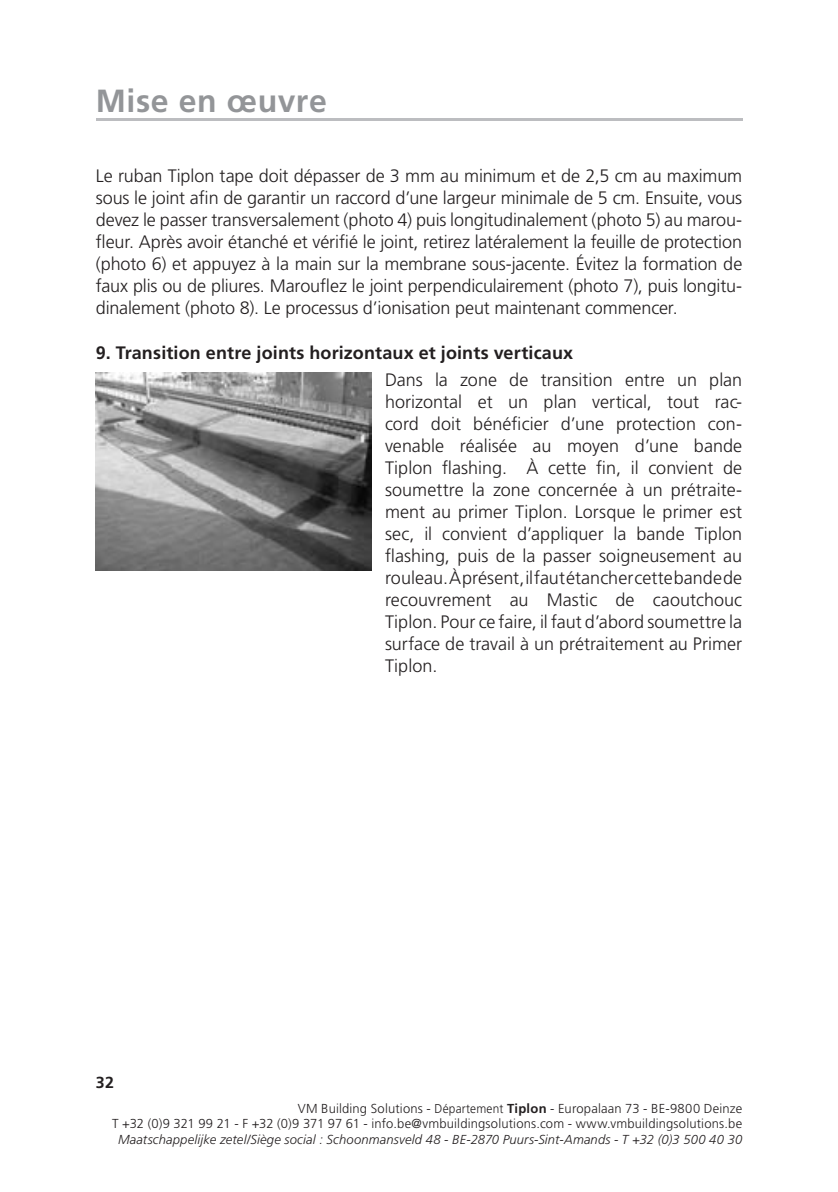
<style>
.page{position:relative;width:838px;height:1192px;background:#fff}
.page>*{position:absolute;margin:0;border:0;box-sizing:border-box;transform-origin:0 0}
.t1{font:700 32px "Frutiger";letter-spacing:.015em;color:#939598}
.t2{font:300 18px/22px "Frutiger";letter-spacing:-.005em;color:#231f20;text-align:justify}
.t3{font:700 18px "Frutiger";letter-spacing:.01em;color:#231f20}
.t4{font:700 16px "Frutiger";color:#231f20}
.t5{font:300 13px/15.6px "Frutiger";letter-spacing:.015em;color:#231f20;text-align:right}
.t6{font:italic 300 13px "Frutiger";letter-spacing:.01em;color:#231f20}
.s1{font-size:12.8px}
.s2{font-weight:700}
</style>
<div class="page">
<hr style="left:96px;top:118px;width:646px;height:2px;background:#bcbdc0">
<img style="left:96px;top:372px;width:275px;height:199px">
<h1 class="t1" style="left:96px;top:82px;width:232px">Mise en œuvre</h1>
<p class="t2" style="left:96px;top:165px;width:648px">Le ruban Tiplon tape doit dépasser de 3 mm au minimum et de 2,5 cm au maximum sous le joint afin de garantir un raccord d’une largeur minimale de 5 cm. Ensuite, vous devez le passer transversalement (photo 4) puis longitudinalement (photo 5) au marou&shy;fleur. Après avoir étanché et vérifié le joint, retirez latéralement la feuille de protection (photo 6) et appuyez à la main sur la membrane sous-jacente. Évitez la formation de faux plis ou de pliures. Marouflez le joint perpendiculairement (photo 7), puis longitu&shy;dinalement (photo 8). Le processus d’ionisation peut maintenant commencer.</p>
<p class="t3" style="left:96px;top:341px;width:479px">9. Transition entre joints horizontaux et joints verticaux</p>
<p class="t2" style="left:385px;top:369px;width:359px">Dans la zone de transition entre un plan horizontal et un plan vertical, tout rac&shy;cord doit bénéficier d’une protection con&shy;venable réalisée au moyen d’une bande Tiplon flashing. À cette fin, il convient de soumettre la zone concernée à un prétraite&shy;ment au primer Tiplon. Lorsque le primer est sec, il convient d’appliquer la bande Tiplon flashing, puis de la passer soigneusement au rouleau. À présent, il faut étancher cette bande de recouvrement au Mastic de caoutchouc Tiplon. Pour ce faire, il faut d’abord soumettre la surface de travail à un prétraitement au Primer Tiplon.</p>
<p class="t4" style="left:96px;top:1073px;width:20px">32</p>
<p class="t5" style="left:112px;top:1100px;width:631px">VM Building Solutions - <span class="s1">Département</span> <span class="s2">Tiplon</span> - Europalaan 73 - BE-9800 Deinze<br>T +32 (0)9 321 99 21 - F +32 (0)9 371 97 61 - info.be@vmbuildingsolutions.com - www.vmbuildingsolutions.be</p>
<p class="t6" style="left:118px;top:1131px;width:626px">Maatschappelijke zetel/Siège social : Schoonmansveld 48 - BE-2870 Puurs-Sint-Amands - T +32 (0)3 500 40 30</p>
</div>
